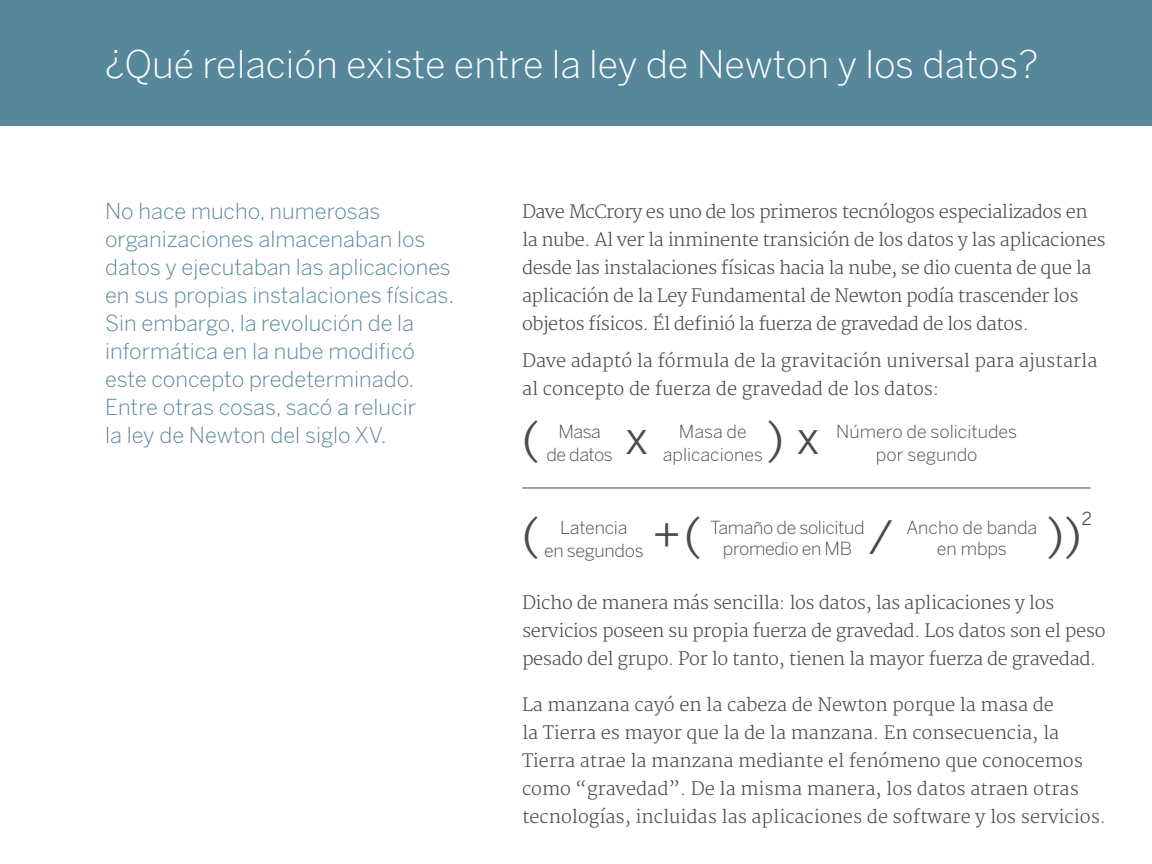
<style>
.page{position:relative;width:1152px;height:864px;background:#fff}
.page>*{position:absolute;margin:0;border:0;box-sizing:border-box;transform-origin:0 0}
.BODY-SUBHEAD{font:45px "Benton Sans";color:#4b4b4b}
.BODY-HEADER{font:300 38px "Benton Sans";color:#fff}
.BODY-SUBHEAD-2{font:300 22px/28px "Benton Sans";color:#57879b}
.BODY-COPY_DARK-GREY{font:300 18px/28px "Merriweather";color:#4b4b4b}
.BODY-SUBHEAD-3{font:300 18px/28px "Merriweather";letter-spacing:-.025em;color:#4b4b4b}
.BODY-COPY_DARK-GREY-2{font:300 18px/28px "Merriweather";letter-spacing:-.02em;color:#4b4b4b}
.BODY-SUBHEAD-4{font:300 18px/21.6px "Benton Sans";letter-spacing:-.01em;color:#4b4b4b;text-align:center}
.BODY-SUBHEAD-5{font:17.5px "Benton Sans";color:#4b4b4b}
</style>
<div class="page">
<div style="left:0;top:0;width:1152px;height:126px;background:#57879b"></div>
<hr style="left:522px;top:487px;width:569px;height:1px;background:#4b4b4b">
<p class="BODY-HEADER" style="left:105px;top:42px;width:935px">¿Qué relación existe entre la ley de Newton y los datos?</p>
<p class="BODY-SUBHEAD-2" style="left:105px;top:197px;width:351px">No hace mucho, numerosas organizaciones almacenaban los datos y ejecutaban las aplicaciones en sus propias instalaciones físicas.<br>Sin embargo, la revolución de la informática en la nube modificó este concepto predeterminado.<br>Entre otras cosas, sacó a relucir<br>la ley de Newton del siglo XV.</p>
<p class="BODY-SUBHEAD-3" style="left:522px;top:199px;width:585px">Dave McCrory es uno de los primeros tecnólogos especializados en la nube. Al ver la inminente transición de los datos y las aplicaciones desde las instalaciones físicas hacia la nube, se dio cuenta de que la aplicación de la Ley Fundamental de Newton podía trascender los objetos físicos. Él definió la fuerza de gravedad de los datos.</p>
<p class="BODY-COPY_DARK-GREY" style="left:522px;top:348px;width:577px">Dave adaptó la fórmula de la gravitación universal para ajustarla al concepto de fuerza de gravedad de los datos:</p>
<p class="BODY-SUBHEAD" style="left:522px;top:411px;width:19px">(</p>
<p class="BODY-SUBHEAD-4" style="left:558px;top:421px;width:44px">Masa</p>
<p class="BODY-SUBHEAD-4" style="left:546px;top:444px;width:68px">de datos</p>
<p class="BODY-SUBHEAD" style="left:625px;top:411px;width:24px">x</p>
<p class="BODY-SUBHEAD" style="left:766px;top:411px;width:55px">) x</p>
<p class="BODY-SUBHEAD-4" style="left:663px;top:420px;width:102px;line-height:23px">Masa de aplicaciones</p>
<p class="BODY-SUBHEAD-4" style="left:836px;top:421px;width:182px">Número de solicitudes</p>
<p class="BODY-SUBHEAD-4" style="left:876px;top:444px;width:103px">por segundo</p>
<p class="BODY-SUBHEAD" style="left:522px;top:507px;width:19px">(</p>
<p class="BODY-SUBHEAD" style="left:652px;top:507px;width:51px">+(</p>
<p class="BODY-SUBHEAD" style="left:1046px;top:507px;width:37px">))</p>
<p class="BODY-SUBHEAD-5" style="left:1082px;top:508px;width:12px">2</p>
<p class="BODY-SUBHEAD-4" style="left:906px;top:516px;width:132px">Ancho de banda en mbps</p>
<p class="BODY-SUBHEAD-4" style="left:560px;top:517px;width:69px">Latencia</p>
<p class="BODY-SUBHEAD-4" style="left:544px;top:540px;width:101px">en segundos</p>
<p class="BODY-SUBHEAD-4" style="left:710px;top:517px;width:156px">Tamaño de solicitud promedio en MB</p>
<p class="BODY-SUBHEAD" style="left:868px;top:511px;width:26px">/</p>
<p class="BODY-COPY_DARK-GREY-2" style="left:522px;top:589px;width:585px">Dicho de manera más sencilla: los datos, las aplicaciones y los servicios poseen su propia fuerza de gravedad. Los datos son el peso pesado del grupo. Por lo tanto, tienen la mayor fuerza de gravedad.</p>
<p class="BODY-COPY_DARK-GREY" style="left:522px;top:691px;width:586px">La manzana cayó en la cabeza de Newton porque la masa de<br>la Tierra es mayor que la de la manzana. En consecuencia, la Tierra atrae la manzana mediante el fenómeno que conocemos como “gravedad”. De la misma manera, los datos atraen otras tecnologías, incluidas las aplicaciones de software y los servicios.</p>
</div>
